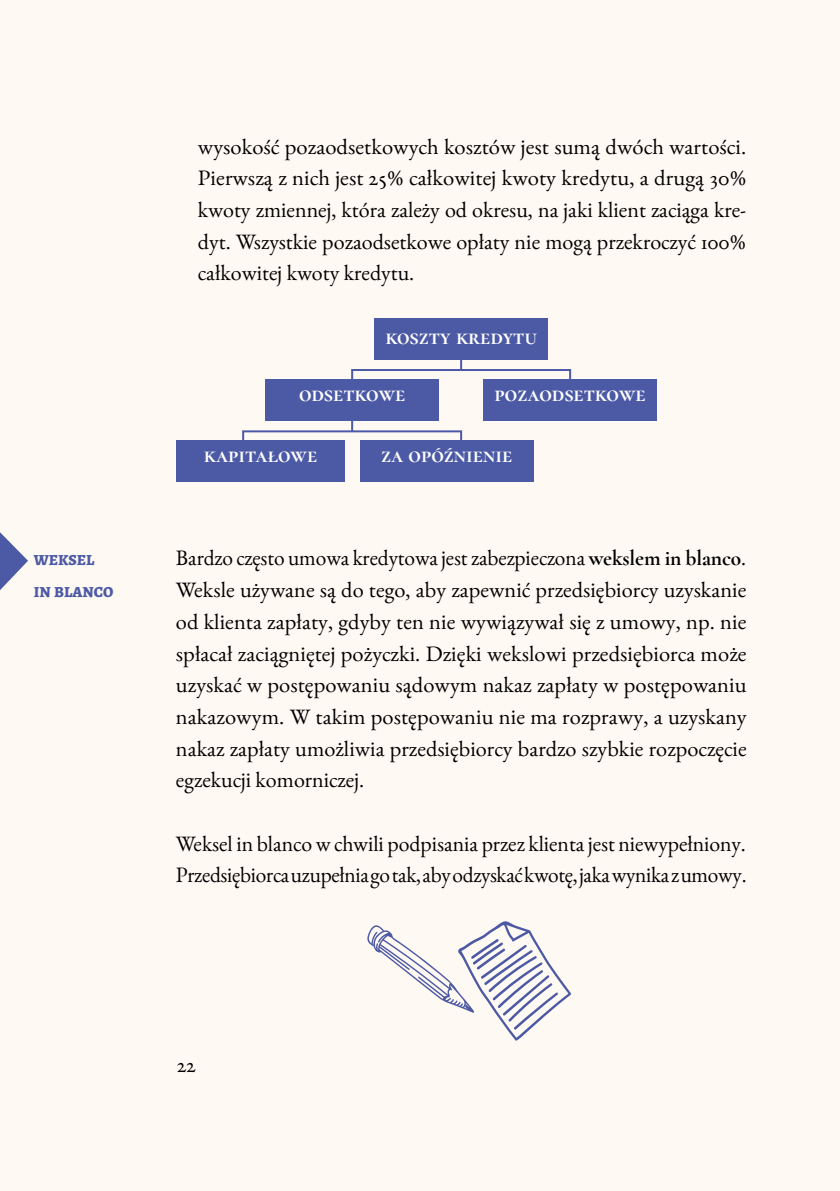
<style>
.page{position:relative;width:840px;height:1191px;background:#fff}
.page>*{position:absolute;margin:0;border:0;box-sizing:border-box;transform-origin:0 0}
.t1{font:22px/31.6px "EB Garamond";color:#000;text-align:justify}
.t2{font:700 22px "Cormorant Garamond";letter-spacing:.06em;color:#fff}
.t3{font:800 15.4px/31.6px "Alegreya";color:#4c5aa5}
.s1{font-family:"Cormorant Garamond";font-weight:700}
</style>
<div class="page">
<div style="left:0;top:0;width:839px;height:1191px;background:#fff9f4"></div>
<svg style="left:367px;top:921px;width:204px;height:120px"></svg>
<div style="left:374px;top:318px;width:173px;height:41px;background:#4c5aa5"></div>
<div style="left:176px;top:440px;width:169px;height:42px;background:#4c5aa5"></div>
<div style="left:360px;top:440px;width:173px;height:42px;background:#4c5aa5"></div>
<div style="left:265px;top:379px;width:173px;height:42px;background:#4c5aa5"></div>
<div style="left:483px;top:379px;width:173px;height:42px;background:#4c5aa5"></div>
<svg style="left:351px;top:359px;width:220px;height:23px"></svg>
<svg style="left:242px;top:421px;width:221px;height:19px"></svg>
<svg style="left:0;top:532px;width:28px;height:58px"></svg>
<p class="t3" style="left:34px;top:544px;width:81px">WEKSEL<br>IN BLANCO</p>
<p class="t1" style="left:198px;top:130px;width:549px">wysokość pozaodsetkowych kosztów jest sumą dwóch wartości.<br>Pierwszą z nich jest 25% całkowitej kwoty kredytu, a drugą 30% kwoty zmiennej, która zależy od okresu, na jaki klient zaciąga kre&shy;dyt. Wszystkie pozaodsetkowe opłaty nie mogą przekroczyć 100% całkowitej kwoty kredytu.</p>
<p class="t2" style="left:385px;top:323px;width:151px">koszty kredytu</p>
<p class="t2" style="left:299px;top:381px;width:108px">odsetkowe</p>
<p class="t2" style="left:494px;top:381px;width:152px">pozaodsetkowe</p>
<p class="t2" style="left:204px;top:441px;width:115px">kapitałowe</p>
<p class="t2" style="left:381px;top:441px;width:133px">za opóźnienie</p>
<p class="t1" style="left:176px;top:542px;width:572px">Bardzo często umowa kredytowa jest zabezpieczona <span class="s1">wekslem in blanco</span>.<br>Weksle używane są do tego, aby zapewnić przedsiębiorcy uzyskanie od klienta zapłaty, gdyby ten nie wywiązywał się z umowy, np. nie spłacał zaciągniętej pożyczki. Dzięki wekslowi przedsiębiorca może uzyskać w postępowaniu sądowym nakaz zapłaty w postępowaniu nakazowym. W takim postępowaniu nie ma rozprawy, a uzyskany nakaz zapłaty umożliwia przedsiębiorcy bardzo szybkie rozpoczęcie egzekucji komorniczej.</p>
<p class="t1" style="left:176px;top:827px;width:572px">Weksel in blanco w chwili podpisania przez klienta jest niewypełniony.<br>Przedsiębiorca uzupełnia go tak, aby odzyskać kwotę, jaka wynika z umowy.</p>
<p class="t1" style="left:177px;top:1048px;width:20px">22</p>
</div>
